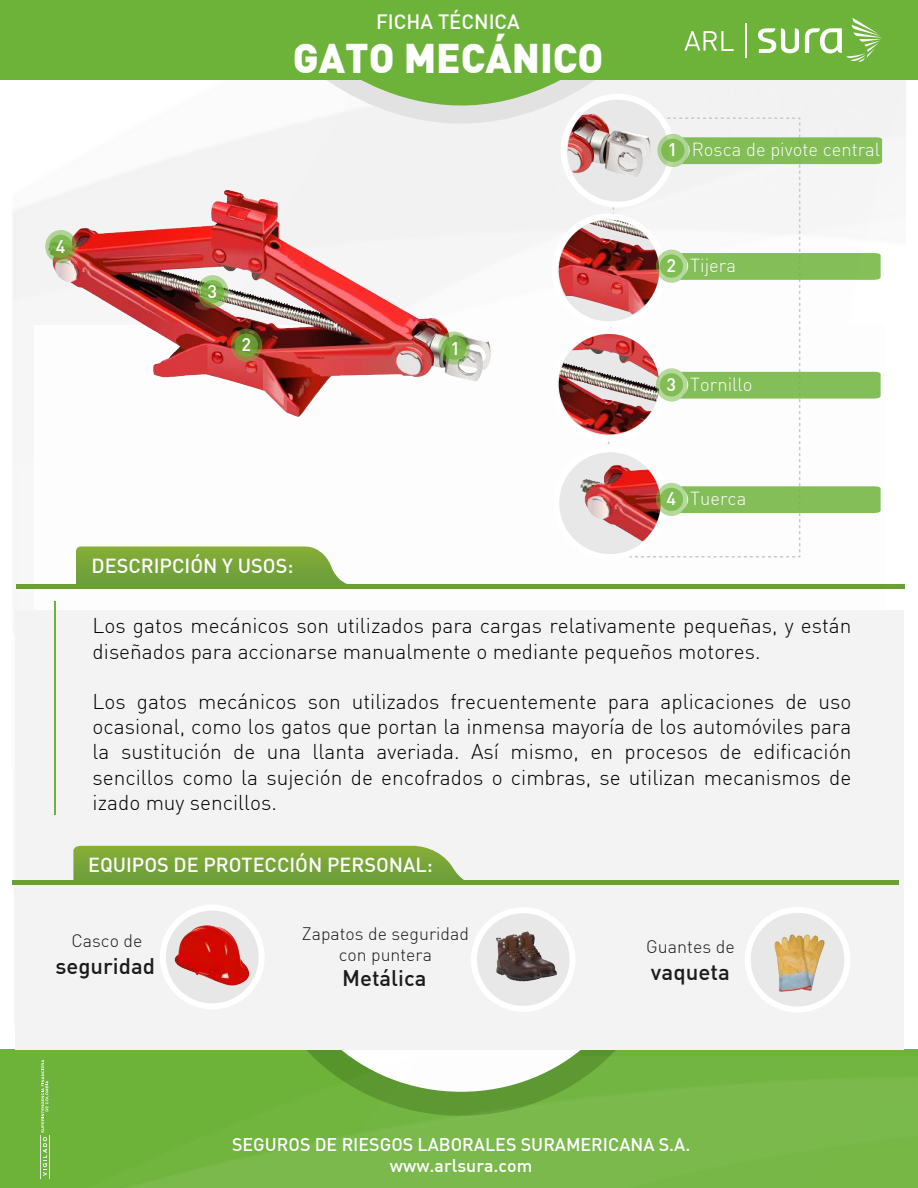
<style>
.page{position:relative;width:918px;height:1188px;background:#fff}
.page>*{position:absolute;margin:0;border:0;box-sizing:border-box;transform-origin:0 0}
.t1{font:900 40.65px "DIN";color:#fff}
.t2{font:500 22.35px "DIN";color:#1c1c1c}
.t3{font:500 22.2px "DIN";color:#1b1b1b}
.t4{font:500 22.05px "DIN";color:#1c1c1c}
.t5{font:300 21px/25.2px "DIN";color:#000}
.t6{font:500 20.25px "DIN";color:#fff}
.t7{font:500 19.95px "DIN";color:#fff}
.t8{font:300 18.6px "DIN";color:#fcfcfc}
.t9{font:500 18px/21.6px "DIN";color:#fff;text-align:center}
.t10{font:300 17.85px "DIN";color:#1c1c1c}
.t11{font:300 17.7px/21.3px "DIN";color:#1c1c1c;text-align:center}
.t12{font:300 17.7px "DIN";color:#1b1b1b}
.s1{font-weight:500;font-size:18px;color:#fff}
</style>
<div class="page">
<img style="left:12px;top:80px;width:894px;height:812px">
<svg style="left:269px;top:80px;width:385px;height:28px"></svg>
<div style="left:34px;top:325px;width:851px;height:497px;background:#fdfdfd"></div>
<div style="left:0;top:1050px;width:918px;height:138px;background:#6db339"></div>
<svg style="left:294px;top:80px;width:343px;height:106px"></svg>
<div style="left:0;top:0;width:918px;height:80px;background:#6db339"></div>
<img style="left:12px;top:188px;width:482px;height:328px">
<svg style="left:555px;top:217px;width:108px;height:107px"></svg>
<div style="left:552px;top:214px;width:114px;height:113px;border:6px solid #fff;border-radius:50%"></div>
<img style="left:559px;top:220px;width:100px;height:100px;border-radius:50px">
<svg style="left:555px;top:331px;width:108px;height:108px"></svg>
<div style="left:552px;top:328px;width:114px;height:114px;border:6px solid #fff;border-radius:50%"></div>
<img style="left:559px;top:334px;width:100px;height:101px;border-radius:50px">
<div style="left:561px;top:94px;width:114px;height:114px;border:6px solid #fff;border-radius:50%"></div>
<img style="left:568px;top:100px;width:86px;height:101px">
<svg style="left:231px;top:329px;width:31px;height:33px"></svg>
<svg style="left:235px;top:333px;width:23px;height:24px"></svg>
<svg style="left:197px;top:275px;width:31px;height:33px"></svg>
<svg style="left:201px;top:280px;width:23px;height:23px"></svg>
<svg style="left:438px;top:332px;width:32px;height:33px"></svg>
<svg style="left:443px;top:336px;width:23px;height:24px"></svg>
<svg style="left:556px;top:449px;width:108px;height:108px"></svg>
<div style="left:553px;top:446px;width:114px;height:114px;border:6px solid #fff;border-radius:50%"></div>
<img style="left:560px;top:453px;width:101px;height:100px;border-radius:50px">
<svg style="left:45px;top:230px;width:32px;height:33px"></svg>
<svg style="left:49px;top:235px;width:23px;height:23px"></svg>
<svg style="left:605px;top:117px;width:277px;height:441px"></svg>
<img style="left:126px;top:1057px;width:792px;height:131px">
<div style="left:15px;top:611px;width:888px;height:439px;background:#f3f3f3"></div>
<svg style="left:76px;top:546px;width:271px;height:38px;background:#82ab47"></svg>
<hr style="left:55px;top:601px;width:1px;height:214px;background:#6db339">
<div style="left:16px;top:584px;width:888px;height:5px;background:#699e3b"></div>
<svg style="left:73px;top:846px;width:391px;height:34px;background:#7ea940"></svg>
<div style="left:14px;top:881px;width:886px;height:144px;background:#f3f3f3"></div>
<div style="left:13px;top:880px;width:886px;height:5px;background:#699e3b"></div>
<svg style="left:163px;top:908px;width:99px;height:98px;fill:#e8e7e7"></svg>
<div style="left:160px;top:905px;width:105px;height:104px;border:6px solid #fff;border-radius:50%"></div>
<img style="left:175px;top:923px;width:74px;height:64px">
<div style="left:474px;top:910px;width:99px;height:99px;background:#e8e8e8;border-radius:50%"></div>
<div style="left:471px;top:907px;width:105px;height:105px;border:6px solid #fff;border-radius:50%"></div>
<img style="left:496px;top:931px;width:61px;height:51px">
<div style="left:748px;top:910px;width:99px;height:100px;background:#e8e8e8;border-radius:50%"></div>
<div style="left:745px;top:907px;width:105px;height:106px;border:6px solid #fff;border-radius:50%"></div>
<img style="left:774px;top:934px;width:51px;height:58px">
<hr style="left:746px;top:24px;width:1px;height:34px;background:#fff">
<svg style="left:758px;top:18px;width:124px;height:44px"></svg>
<svg style="left:684px;top:31px;width:50px;height:20px"></svg>
<hr style="left:40px;top:1135px;width:1px;height:43px;background:#fff">
<hr style="left:49px;top:1135px;width:1px;height:43px;background:#fff">
<svg style="left:41px;top:1060px;width:7px;height:116px"></svg>
<p class="t9" style="left:56px;top:235px;width:11px">4</p>
<p class="t6" style="left:376px;top:9px;width:145px">FICHA TÉCNICA</p>
<h1 class="t1" style="left:293px;top:31px;width:312px">GATO MECÁNICO</h1>
<p class="t9" style="left:208px;top:280px;width:11px">3</p>
<p class="t9" style="left:241px;top:333px;width:11px">2</p>
<p class="t9" style="left:450px;top:337px;width:11px">1</p>
<p class="t8" style="left:668px;top:138px;width:214px"><span class="s1">1</span> Rosca de pivote central</p>
<p class="t8" style="left:666px;top:254px;width:71px"><span class="s1">2</span> Tijera</p>
<p class="t8" style="left:666px;top:373px;width:88px"><span class="s1">3</span> Tornillo</p>
<p class="t7" style="left:92px;top:554px;width:203px">DESCRIPCIÓN Y USOS:</p>
<p class="t8" style="left:666px;top:487px;width:81px"><span class="s1">4</span> Tuerca</p>
<p class="t5" style="left:93px;top:613px;width:760px">Los gatos mecánicos son utilizados para cargas relativamente pequeñas, y están diseñados para accionarse manualmente o mediante pequeños motores.</p>
<p class="t5" style="left:93px;top:689px;width:760px;text-align:justify">Los gatos mecánicos son utilizados frecuentemente para aplicaciones de uso ocasional, como los gatos que portan la inmensa mayoría de los automóviles para la sustitución de una llanta averiada. Así mismo, en procesos de edificación sencillos como la sujeción de encofrados o cimbras, se utilizan mecanismos de izado muy sencillos.</p>
<p class="t7" style="left:88px;top:852px;width:346px">EQUIPOS DE PROTECCIÓN PERSONAL:</p>
<p class="t12" style="left:71px;top:930px;width:72px">Casco de</p>
<p class="t3" style="left:55px;top:952px;width:101px">seguridad</p>
<p class="t11" style="left:302px;top:923px;width:169px">Zapatos de seguridad con puntera</p>
<p class="t4" style="left:342px;top:964px;width:86px">Metálica</p>
<p class="t10" style="left:646px;top:936px;width:90px">Guantes de</p>
<p class="t2" style="left:651px;top:958px;width:81px">vaqueta</p>
<p class="t9" style="left:232px;top:1133px;width:460px">SEGUROS DE RIESGOS LABORALES SURAMERICANA S.A. www.arlsura.com</p>
</div>
